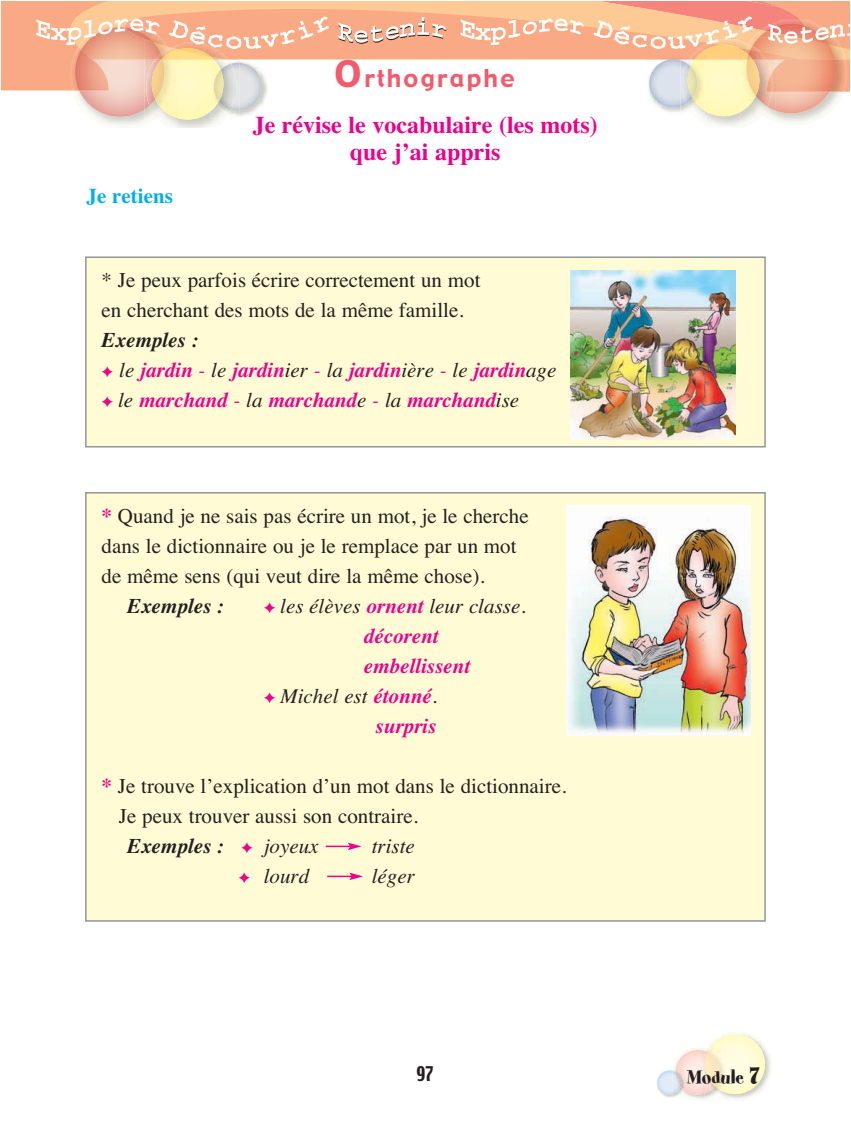
<style>
.page{position:relative;width:851px;height:1148px;background:#fff}
.page>*{position:absolute;margin:0;border:0;box-sizing:border-box;transform-origin:0 0}
.t1{font:700 24px/27px "Times";color:#ec008c;text-align:center}
.t2{font:24px "Gadget";letter-spacing:.095em;color:#f15b6c}
.t3{font:21px/30px "Times";color:#231f20}
.t4{font:italic 21px "Times";color:#231f20}
.t5{font:italic 700 21px "Times";color:#ec008c}
.t6{font:italic 700 21px "Times";color:#231f20}
.t7{font:700 21px "Times";color:#00aeef}
.t8{font:21px "Spumoni LP";color:#231f20}
.t9{font:18px "Techno";color:#231f20}
.s1{font-size:36px}
.s2{font-weight:700;font-style:italic}
.s3{color:#ec008c}
.s4{font-style:italic}
.s5{font-weight:700;font-style:italic;color:#ec008c}
.s6{font-style:italic;color:#ec008c}
.s7{font-weight:700;color:#ec008c}
.s8{font-weight:400}
.s9{font-size:30px}
</style>
<div class="page">
<img style="left:675px;top:1049px;width:27px;height:45px">
<img style="left:657px;top:1070px;width:15px;height:24px">
<img style="left:672px;top:1068px;width:12px;height:28px">
<img style="left:675px;top:1068px;width:9px;height:22px">
<img style="left:672px;top:1071px;width:8px;height:19px">
<img style="left:675px;top:1072px;width:6px;height:14px">
<img style="left:702px;top:1047px;width:6px;height:54px">
<img style="left:708px;top:1032px;width:63px;height:68px">
<img style="left:707px;top:1047px;width:19px;height:52px">
<img style="left:705px;top:1048px;width:5px;height:46px">
<img style="left:702px;top:1051px;width:5px;height:39px">
<img style="left:710px;top:1034px;width:55px;height:60px">
<img style="left:709px;top:1047px;width:17px;height:45px">
<img style="left:707px;top:1049px;width:19px;height:41px">
<img style="left:705px;top:1052px;width:15px;height:34px">
<svg style="left:329px;top:1px;width:131px;height:58px;background:#fab289"></svg>
<img style="left:239px;top:90px;width:28px;height:27px">
<img style="left:239px;top:90px;width:23px;height:21px">
<img style="left:79px;top:90px;width:66px;height:27px">
<img style="left:145px;top:90px;width:4px;height:19px">
<img style="left:214px;top:110px;width:17px;height:8px">
<img style="left:221px;top:90px;width:17px;height:20px">
<img style="left:149px;top:106px;width:15px;height:12px">
<img style="left:146px;top:90px;width:9px;height:16px">
<img style="left:178px;top:90px;width:36px;height:30px">
<img style="left:211px;top:90px;width:10px;height:21px">
<img style="left:214px;top:90px;width:9px;height:11px">
<img style="left:164px;top:90px;width:14px;height:28px">
<img style="left:155px;top:90px;width:21px;height:21px">
<img style="left:152px;top:90px;width:13px;height:9px">
<img style="left:649px;top:92px;width:31px;height:15px">
<img style="left:775px;top:92px;width:54px;height:21px">
<img style="left:680px;top:92px;width:6px;height:20px">
<img style="left:767px;top:92px;width:8px;height:18px">
<img style="left:686px;top:92px;width:54px;height:24px">
<img style="left:682px;top:92px;width:8px;height:12px">
<img style="left:751px;top:103px;width:16px;height:12px">
<img style="left:752px;top:92px;width:20px;height:15px">
<img style="left:690px;top:92px;width:14px;height:19px">
<img style="left:687px;top:92px;width:10px;height:6px">
<img style="left:740px;top:103px;width:11px;height:9px">
<img style="left:740px;top:92px;width:15px;height:11px">
<img style="left:746px;top:92px;width:13px;height:4px">
<svg style="left:338px;top:17px;width:108px;height:27px"></svg>
<svg style="left:460px;top:1px;width:389px;height:91px"></svg>
<svg style="left:2px;top:1px;width:327px;height:89px;background:#f7c1a1"></svg>
<div style="left:86px;top:257px;width:679px;height:190px;background:#fffcd5"></div>
<div style="left:85px;top:256px;width:680px;height:191px;border:2px solid #939598"></div>
<img style="left:570px;top:270px;width:165px;height:170px">
<div style="left:86px;top:493px;width:679px;height:428px;background:#fffcd5"></div>
<div style="left:85px;top:492px;width:680px;height:429px;border:2px solid #939598"></div>
<img style="left:566px;top:506px;width:184px;height:229px">
<hr style="left:326px;top:845px;width:24px;height:2px;background:#ec008c">
<svg style="left:348px;top:842px;width:14px;height:8px"></svg>
<hr style="left:327px;top:875px;width:25px;height:2px;background:#ec008c">
<svg style="left:349px;top:872px;width:14px;height:8px"></svg>
<p class="t2" style="left:334px;top:69px;width:181px"><span class="s1">O</span>rthographe</p>
<p class="t7" style="left:87px;top:188px;width:88px">Je retiens</p>
<p class="t1" style="left:253px;top:114px;width:346px">Je révise le vocabulaire (les mots) que j’ai appris</p>
<p class="t3" style="left:102px;top:267px;width:456px">* Je peux parfois écrire correctement un mot<br>en cherchant des mots de la même famille.<br><span class="s2">Exemples :<br></span><span class="s3">✦</span> <span class="s4">le</span> <span class="s5">jardin</span> <span class="s6">-</span> <span class="s4">le</span> <span class="s5">jardin</span><span class="s4">ier</span> <span class="s6">-</span> <span class="s4">la</span> <span class="s5">jardin</span><span class="s4">ière</span> <span class="s6">-</span> <span class="s4">le</span> <span class="s5">jardin</span><span class="s4">age </span><span class="s3">✦</span> <span class="s4">le</span> <span class="s5">marchand</span> <span class="s6">-</span> <span class="s4">la</span> <span class="s5">marchand</span><span class="s4">e</span> <span class="s6">-</span> <span class="s4">la</span> <span class="s5">marchand</span><span class="s4">ise</span></p>
<p class="t3" style="left:102px;top:503px;width:428px"><span class="s7">*</span> Quand je ne sais pas écrire un mot, je le cherche</p>
<p class="t3" style="left:102px;top:533px;width:416px">dans le dictionnaire ou je le remplace par un mot</p>
<p class="t3" style="left:102px;top:563px;width:384px">de même sens (qui veut dire la même chose).</p>
<p class="t6" style="left:127px;top:598px;width:98px">Exemples :</p>
<p class="t4" style="left:264px;top:598px;width:263px"><span class="s3">✦</span> les élèves <span class="s7">ornent</span> leur classe.</p>
<p class="t5" style="left:364px;top:628px;width:76px">décorent</p>
<p class="t5" style="left:364px;top:658px;width:108px">embellissent</p>
<p class="t4" style="left:264px;top:688px;width:175px"><span class="s3">✦</span> Michel est <span class="s7">étonné</span>.</p>
<p class="t5" style="left:375px;top:718px;width:62px">surpris</p>
<p class="t3" style="left:102px;top:773px;width:466px"><span class="s7">*</span> Je trouve l’explication d’un mot dans le dictionnaire.</p>
<p class="t3" style="left:119px;top:803px;width:300px">Je peux trouver aussi son contraire.</p>
<p class="t6" style="left:127px;top:838px;width:193px">Exemples : <span class="s3">✦</span> <span class="s8">joyeux</span></p>
<p class="t4" style="left:372px;top:838px;width:45px">triste</p>
<p class="t4" style="left:238px;top:868px;width:72px"><span class="s3">✦</span> lourd</p>
<p class="t4" style="left:372px;top:868px;width:45px">léger</p>
<p class="t9" style="left:416px;top:1063px;width:19px">97</p>
<p class="t8" style="left:687px;top:1063px;width:73px">Module <span class="s9">7</span></p>
</div>
